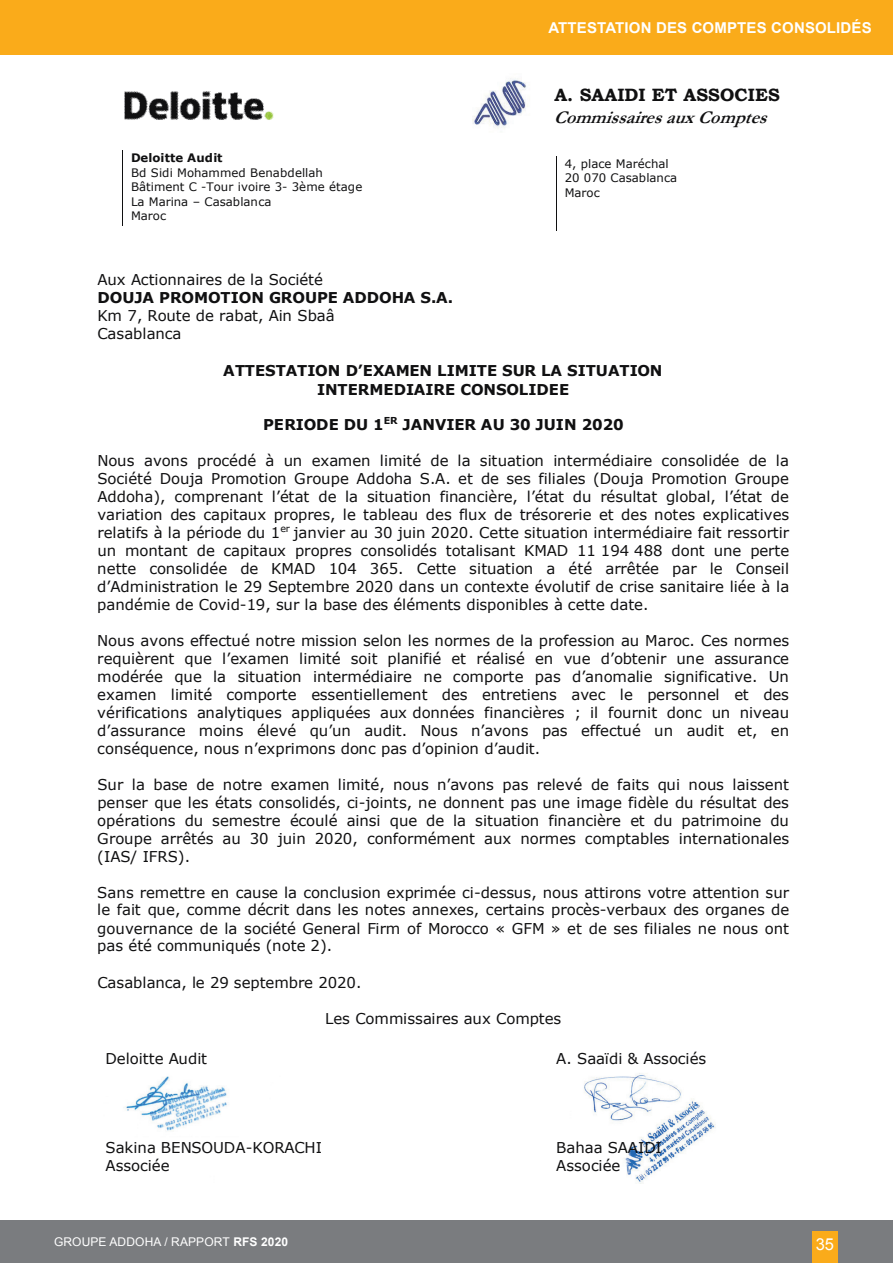
<style>
.page{position:relative;width:893px;height:1263px;background:#fff}
.page>*{position:absolute;margin:0;border:0;box-sizing:border-box;transform-origin:0 0}
.t1{font:italic 700 17.85px "Garamond";color:#101011}
.t2{font:700 17.85px "Bookman Old Style";color:#101011}
.t3{font:16.5px "Arial";color:#fff}
.t4{font:700 15px "Arial";letter-spacing:.01em;color:#fff}
.t5{font:14.85px/17.9px "Verdana";color:#101011;text-align:justify}
.t6{font:700 14.85px/18.1px "Verdana";color:#101011;text-align:center}
.t7{font:12px "Arial";letter-spacing:.01em;color:#fff}
.t8{font:11.7px/14.4px "Verdana";color:#101011}
.t9{font:700 11.7px "Verdana";color:#101011}
.s1{font-weight:700}
</style>
<div class="page">
<div style="left:0;top:1220px;width:893px;height:43px;background:#7a7c7f"></div>
<img style="left:124px;top:91px;width:150px;height:29px">
<img style="left:472px;top:78px;width:56px;height:51px">
<svg style="left:556px;top:156px;width:1px;height:29px"></svg>
<hr style="left:556px;top:185px;width:1px;height:46px;background:#101011">
<div style="left:0;top:0;width:893px;height:54px;background:#faab1a"></div>
<img style="left:584px;top:1073px;width:132px;height:110px">
<img style="left:126px;top:1076px;width:101px;height:55px">
<div style="left:812px;top:1232px;width:26px;height:31px;background:#faab1a"></div>
<p class="t4" style="left:548px;top:18px;width:325px">ATTESTATION DES COMPTES CONSOLIDÉS</p>
<p class="t2" style="left:554px;top:82px;width:227px">A. SAAIDI ET ASSOCIES</p>
<p class="t1" style="left:554px;top:106px;width:223px">CommissairesauxComptes</p>
<p class="t9" style="left:131px;top:150px;width:93px">Deloitte Audit</p>
<p class="t8" style="left:131px;top:165px;width:233px">Bd Sidi Mohammed Benabdellah<br>Bâtiment C -Tour ivoire 3- 3ème étage<br>La Marina – Casablanca<br>Maroc</p>
<p class="t8" style="left:565px;top:156px;width:114px">4, place Maréchal<br>20 070 Casablanca<br>Maroc</p>
<p class="t5" style="left:97px;top:270px;width:227px">Aux Actionnaires de la Société</p>
<p class="t6" style="left:97px;top:288px;width:358px">DOUJA PROMOTION GROUPE ADDOHA S.A.</p>
<p class="t5" style="left:97px;top:306px;width:239px">Km 7, Route de rabat, Ain Sbaâ<br>Casablanca</p>
<p class="t6" style="left:223px;top:362px;width:441px">ATTESTATION D’EXAMEN LIMITE SUR LA SITUATION<br>INTERMEDIAIRE CONSOLIDEE</p>
<p class="t6" style="left:263px;top:416px;width:362px">PERIODE DU 1<sup>ER</sup> JANVIER AU 30 JUIN 2020</p>
<p class="t5" style="left:97px;top:452px;width:694px">Nous avons procédé à un examen limité de la situation intermédiaire consolidée de la Société Douja Promotion Groupe Addoha S.A. et de ses filiales (Douja Promotion Groupe Addoha), comprenant l’état de la situation financière, l’état du résultat global, l’état de variation des capitaux propres, le tableau des flux de trésorerie et des notes explicatives relatifs à la période du 1<sup>er</sup> janvier au 30 juin 2020. Cette situation intermédiaire fait ressortir un montant de capitaux propres consolidés totalisant KMAD 11 194 488 dont une perte nette consolidée de KMAD 104 365. Cette situation a été arrêtée par le Conseil d’Administration le 29 Septembre 2020 dans un contexte évolutif de crise sanitaire liée à la pandémie de Covid-19, sur la base des éléments disponibles à cette date.</p>
<p class="t5" style="left:97px;top:632px;width:693px">Nous avons effectué notre mission selon les normes de la profession au Maroc. Ces normes requièrent que l’examen limité soit planifié et réalisé en vue d’obtenir une assurance modérée que la situation intermédiaire ne comporte pas d’anomalie significative. Un examen limité comporte essentiellement des entretiens avec le personnel et des vérifications analytiques appliquées aux données financières ; il fournit donc un niveau d’assurance moins élevé qu’un audit. Nous n’avons pas effectué un audit et, en conséquence, nous n’exprimons donc pas d’opinion d’audit.</p>
<p class="t5" style="left:97px;top:775px;width:693px">Sur la base de notre examen limité, nous n’avons pas relevé de faits qui nous laissent penser que les états consolidés, ci-joints, ne donnent pas une image fidèle du résultat des opérations du semestre écoulé ainsi que de la situation financière et du patrimoine du Groupe arrêtés au 30 juin 2020, conformément aux normes comptables internationales (IAS/ IFRS).</p>
<p class="t5" style="left:97px;top:883px;width:694px">Sans remettre en cause la conclusion exprimée ci-dessus, nous attirons votre attention sur le fait que, comme décrit dans les notes annexes, certains procès-verbaux des organes de gouvernance de la société General Firm of Morocco « GFM » et de ses filiales ne nous ont pas été communiqués (note 2).</p>
<p class="t5" style="left:97px;top:973px;width:266px">Casablanca, le 29 septembre 2020.</p>
<p class="t5" style="left:325px;top:1009px;width:237px">Les Commissaires aux Comptes</p>
<p class="t5" style="left:105px;top:1049px;width:103px">Deloitte Audit</p>
<p class="t5" style="left:556px;top:1049px;width:152px">A. Saaïdi &amp; Associés</p>
<p class="t5" style="left:105px;top:1139px;width:218px">Sakina BENSOUDA-KORACHI<br>Associée</p>
<p class="t5" style="left:556px;top:1139px;width:107px">Bahaa SAAIDI<br>Associée</p>
<p class="t7" style="left:54px;top:1234px;width:236px">GROUPE ADDOHA / RAPPORT <span class="s1">RFS 2020</span></p>
<p class="t3" style="left:816px;top:1233px;width:20px">35</p>
</div>
